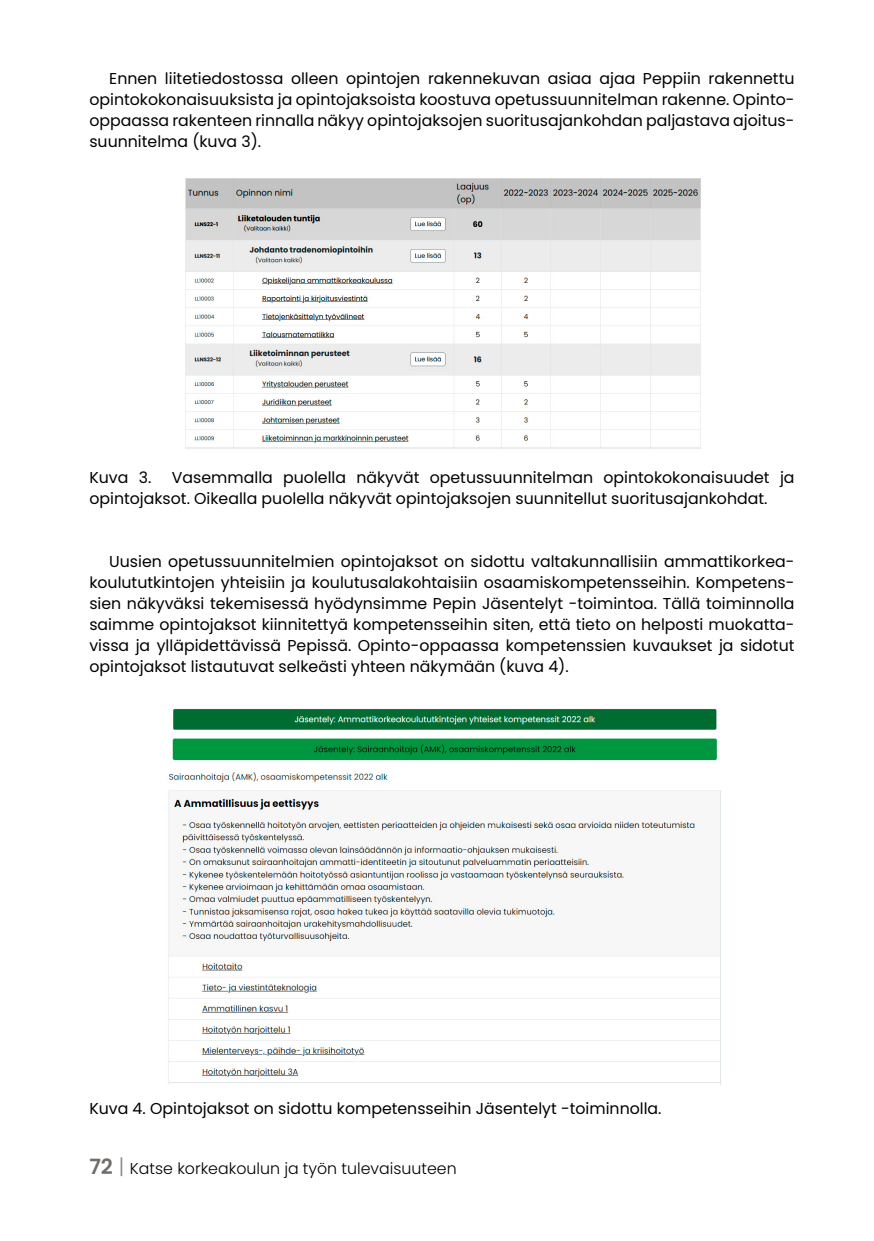
<style>
.page{position:relative;width:874px;height:1241px;background:#fff}
.page>*{position:absolute;margin:0;border:0;box-sizing:border-box;transform-origin:0 0}
.leipäteksti-sisennet{font:15.75px/21px "Poppins";color:#000}
.leipäteksti-ei_sisen{font:15.75px/21px "Poppins";color:#000}
.t1{font:300 15.75px "Poppins";color:#000}
.s1{font-weight:600;font-size:21px;color:#716d6a}
.s2{font-size:21px;color:#84817e}
</style>
<div class="page">
<img style="left:185px;top:178px;width:516px;height:270px">
<img style="left:168px;top:708px;width:553px;height:376px">
<p class="leipäteksti-sisennet" style="left:89px;top:68px;width:706px;text-indent:20px">Ennen liitetiedostossa olleen opintojen rakennekuvan asiaa ajaa Peppiin rakennettu opintokokonaisuuksista ja opintojaksoista koostuva opetussuunnitelman rakenne. Opinto&shy;oppaassa rakenteen rinnalla näkyy opintojaksojen suoritusajankohdan paljastava ajoitus&shy;suunnitelma (kuva 3).</p>
<p class="leipäteksti-ei_sisen" style="left:89px;top:467px;width:706px;text-indent:83px">Vasemmalla puolella näkyvät opetussuunnitelman opintokokonaisuudet ja opintojaksot. Oikealla puolella näkyvät opintojaksojen suunnitellut suoritusajankohdat.</p>
<p class="leipäteksti-ei_sisen" style="left:89px;top:467px;width:63px">Kuva 3.</p>
<p class="leipäteksti-sisennet" style="left:89px;top:551px;width:706px;text-align:justify;text-indent:20px">Uusien opetussuunnitelmien opintojaksot on sidottu valtakunnallisiin ammattikorkea&shy;koulututkintojen yhteisiin ja koulutusalakohtaisiin osaamiskompetensseihin. Kompetens&shy;sien näkyväksi tekemisessä hyödynsimme Pepin Jäsentelyt -toimintoa. Tällä toiminnolla saimme opintojaksot kiinnitettyä kompetensseihin siten, että tieto on helposti muokatta&shy;vissa ja ylläpidettävissä Pepissä. Opinto-oppaassa kompetenssien kuvaukset ja sidotut opintojaksot listautuvat selkeästi yhteen näkymään (kuva 4).</p>
<p class="leipäteksti-ei_sisen" style="left:89px;top:1097px;width:573px">Kuva 4. Opintojaksot on sidottu kompetensseihin Jäsentelyt -toiminnolla.</p>
<p class="t1" style="left:89px;top:1158px;width:368px"><span class="s1">72</span> <span class="s2">|</span> Katse korkeakoulun ja työn tulevaisuuteen</p>
</div>
